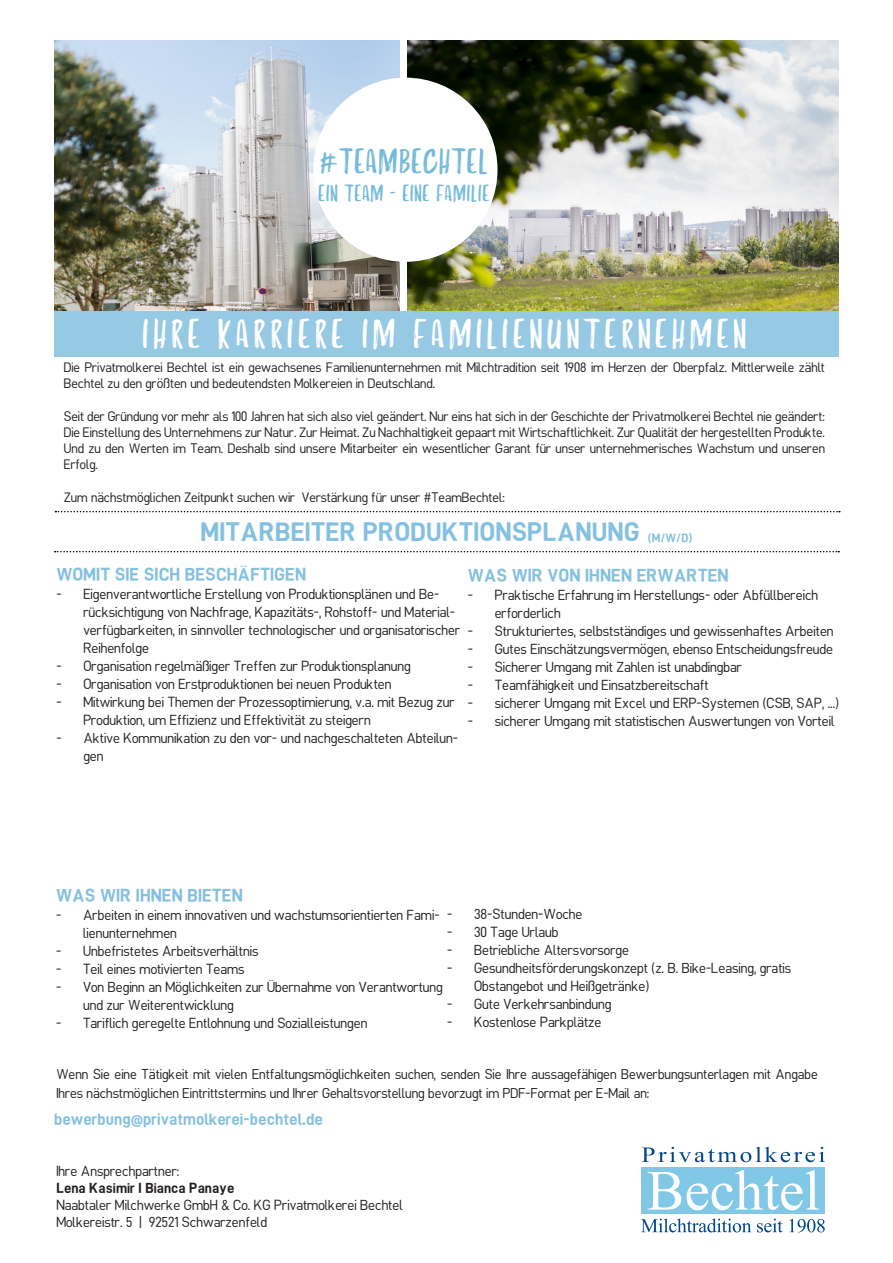
<style>
.page{position:relative;width:893px;height:1263px;background:#fff}
.page>*{position:absolute;margin:0;border:0;box-sizing:border-box;transform-origin:0 0}
.t1{font:42px "Bechtel";letter-spacing:.075em;color:#fff}
.t2{font:36px "Bechtel";color:#75bbd9}
.t3{font:700 26.25px "Bechtel Sans";color:#84c0df}
.t4{font:24px "Bechtel";color:#75bbd9}
.t5{font:700 18px "Bechtel Sans";color:#84c0df}
.t6{font:700 16.5px "Bechtel Sans";color:#84c0df}
.t7{font:14.25px/18px "Bechtel Sans";color:#231f20}
.t8{font:700 14.25px "Bechtel Sans";color:#231f20}
.t9{font:13.95px/18.9px "Bechtel Sans";color:#231f20}
.t10{font:13.5px/16.2px "Bechtel Sans";color:#231f20}
.s1{font-size:12px}
</style>
<div class="page">
<div style="left:642px;top:1167px;width:183px;height:46px;background:#81c8e7"></div>
<svg style="left:648px;top:1172px;width:33px;height:37px"></svg>
<svg style="left:687px;top:1170px;width:132px;height:40px"></svg>
<svg style="left:642px;top:1147px;width:183px;height:15px"></svg>
<svg style="left:641px;top:1218px;width:110px;height:14px"></svg>
<svg style="left:757px;top:1218px;width:26px;height:14px"></svg>
<svg style="left:789px;top:1219px;width:36px;height:13px"></svg>
<svg style="left:55px;top:511px;width:785px;height:1px"></svg>
<svg style="left:55px;top:551px;width:784px;height:1px"></svg>
<div style="left:54px;top:311px;width:785px;height:45px;background:#96c9e3"></div>
<img style="left:55px;top:40px;width:344px;height:271px">
<img style="left:408px;top:40px;width:431px;height:271px">
<div style="left:313px;top:78px;width:184px;height:184px;background:#fff;border-radius:50%"></div>
<p class="t2" style="left:319px;top:143px;width:170px">#TEAMBECHTEL</p>
<p class="t4" style="left:318px;top:181px;width:173px">EIN TEAM - EINE FAMILIE</p>
<p class="t1" style="left:142px;top:313px;width:606px">IHRE KARRIERE IM FAMILIENUNTERNEHMEN</p>
<p class="t10" style="left:64px;top:360px;width:763px">Die Privatmolkerei Bechtel ist ein gewachsenes Familienunternehmen mit Milchtradition seit 1908 im Herzen der Oberpfalz. Mittlerweile zählt<br>Bechtel zu den größten und bedeutendsten Molkereien in Deutschland.</p>
<p class="t10" style="left:64px;top:408px;width:763px;text-align:justify">Seit der Gründung vor mehr als 100 Jahren hat sich also viel geändert. Nur eins hat sich in der Geschichte der Privatmolkerei Bechtel nie geändert:<br>Die Einstellung des Unternehmens zur Natur. Zur Heimat. Zu Nachhaltigkeit gepaart mit Wirtschaftlichkeit. Zur Qualität der hergestellten Produkte.<br>Und zu den Werten im Team. Deshalb sind unsere Mitarbeiter ein wesentlicher Garant für unser unternehmerisches Wachstum und unseren Erfolg.</p>
<p class="t10" style="left:64px;top:489px;width:442px">Zum nächstmöglichen Zeitpunkt suchen wir Verstärkung für unser #TeamBechtel:</p>
<p class="t3" style="left:201px;top:519px;width:493px">MITARBEITER PRODUKTIONSPLANUNG <span class="s1">(M/W/D)</span></p>
<p class="t5" style="left:56px;top:566px;width:251px">WOMIT SIE SICH BESCHÄFTIGEN</p>
<p class="t7" style="left:83px;top:586px;width:378px;text-indent:-27px">- Eigenverantwortliche Erstellung von Produktionsplänen und Be&shy;rücksichtigung von Nachfrage, Kapazitäts-, Rohstoff- und Material&shy;verfügbarkeiten, in sinnvoller technologischer und organisatorischer Reihenfolge</p>
<p class="t7" style="left:56px;top:658px;width:356px">- Organisation regelmäßiger Treffen zur Produktionsplanung</p>
<p class="t7" style="left:56px;top:676px;width:337px">- Organisation von Erstproduktionen bei neuen Produkten</p>
<p class="t7" style="left:83px;top:694px;width:373px;text-indent:-27px">- Mitwirkung bei Themen der Prozessoptimierung, v.a. mit Bezug zur<br>Produktion, um Effizienz und Effektivität zu steigern</p>
<p class="t7" style="left:83px;top:730px;width:376px;text-indent:-27px">- Aktive Kommunikation zu den vor- und nachgeschalteten Abteilun&shy;gen</p>
<p class="t5" style="left:468px;top:567px;width:262px">WAS WIR VON IHNEN ERWARTEN</p>
<p class="t7" style="left:495px;top:587px;width:325px;text-indent:-27px">- Praktische Erfahrung im Herstellungs- oder Abfüllbereich erforderlich</p>
<p class="t7" style="left:468px;top:623px;width:367px">- Strukturiertes, selbstständiges und gewissenhaftes Arbeiten</p>
<p class="t7" style="left:468px;top:641px;width:367px">- Gutes Einschätzungsvermögen, ebenso Entscheidungsfreude</p>
<p class="t7" style="left:468px;top:659px;width:276px">- Sicherer Umgang mit Zahlen ist unabdingbar</p>
<p class="t7" style="left:468px;top:677px;width:242px">- Teamfähigkeit und Einsatzbereitschaft</p>
<p class="t7" style="left:468px;top:695px;width:373px">- sicherer Umgang mit Excel und ERP-Systemen (CSB, SAP, ...)</p>
<p class="t7" style="left:468px;top:713px;width:368px">- sicherer Umgang mit statistischen Auswertungen von Vorteil</p>
<p class="t5" style="left:56px;top:886px;width:188px">WAS WIR IHNEN BIETEN</p>
<p class="t7" style="left:83px;top:906px;width:358px;text-indent:-27px">- Arbeiten in einem innovativen und wachstumsorientierten Fami&shy;lienunternehmen</p>
<p class="t7" style="left:56px;top:942px;width:204px">- Unbefristetes Arbeitsverhältnis</p>
<p class="t7" style="left:56px;top:960px;width:190px">- Teil eines motivierten Teams</p>
<p class="t7" style="left:83px;top:978px;width:361px;text-indent:-27px">- Von Beginn an Möglichkeiten zur Übernahme von Verantwortung und zur Weiterentwicklung</p>
<p class="t7" style="left:56px;top:1014px;width:313px">- Tariflich geregelte Entlohnung und Sozialleistungen</p>
<p class="t7" style="left:447px;top:906px;width:137px">- 38-Stunden-Woche</p>
<p class="t7" style="left:447px;top:924px;width:113px">- 30 Tage Urlaub</p>
<p class="t7" style="left:447px;top:942px;width:183px">- Betriebliche Altersvorsorge</p>
<p class="t7" style="left:474px;top:960px;width:319px;text-indent:-27px">- Gesundheitsförderungskonzept (z. B. Bike-Leasing, gratis<br>Obstangebot und Heißgetränke)</p>
<p class="t7" style="left:447px;top:996px;width:166px">- Gute Verkehrsanbindung</p>
<p class="t7" style="left:447px;top:1014px;width:156px">- Kostenlose Parkplätze</p>
<p class="t9" style="left:56px;top:1065px;width:763px">Wenn Sie eine Tätigkeit mit vielen Entfaltungsmöglichkeiten suchen, senden Sie Ihre aussagefähigen Bewerbungsunterlagen mit Angabe<br>Ihres nächstmöglichen Eintrittstermins und Ihrer Gehaltsvorstellung bevorzugt im PDF-Format per E-Mail an:</p>
<p class="t6" style="left:54px;top:1111px;width:271px">bewerbung@privatmolkerei-bechtel.de</p>
<p class="t7" style="left:56px;top:1162px;width:125px">Ihre Ansprechpartner:</p>
<p class="t8" style="left:56px;top:1181px;width:180px">Lena Kasimir I Bianca Panaye</p>
<p class="t7" style="left:56px;top:1197px;width:348px">Naabtaler Milchwerke GmbH &amp; Co. KG Privatmolkerei Bechtel</p>
<p class="t7" style="left:56px;top:1214px;width:212px">Molkereistr. 5 | 92521 Schwarzenfeld</p>
</div>
